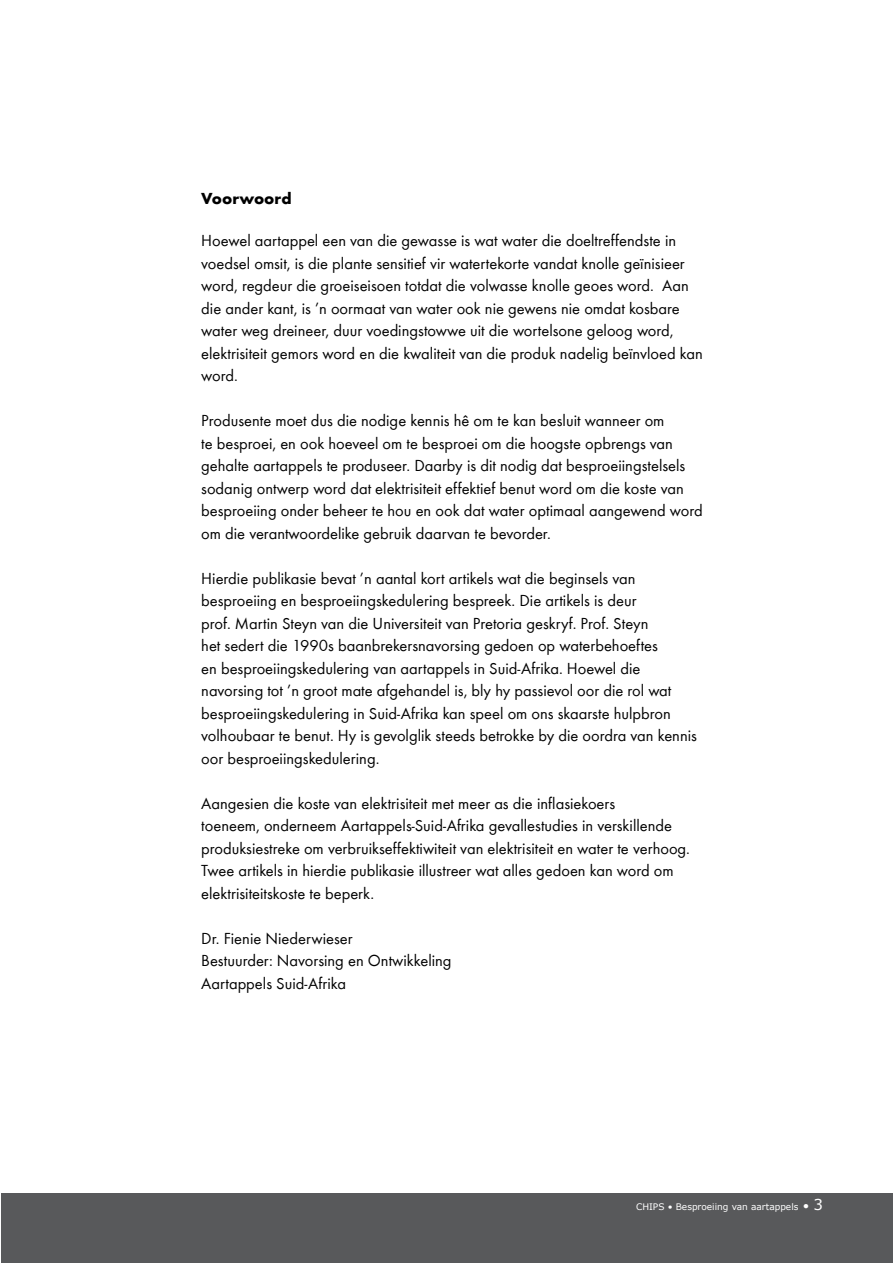
<style>
.page{position:relative;width:893px;height:1263px;background:#fff}
.page>*{position:absolute;margin:0;border:0;box-sizing:border-box;transform-origin:0 0}
.t1{font:16.5px/22.5px "Bright";color:#000}
.t2{font:700 16.5px "Bright";color:#000}
.t3{font:9px "MS Reference Sans Serif";color:#fff}
.s1{font-size:12px}
.s2{font-size:15px}
</style>
<div class="page">
<div style="left:1px;top:1193px;width:892px;height:70px;background:#58595b"></div>
<p class="t2" style="left:201px;top:188px;width:92px">Voorwoord</p>
<p class="t1" style="left:201px;top:229px;width:503px">Hoewel aartappel een van die gewasse is wat water die doeltreffendste in voedsel omsit, is die plante sensitief vir watertekorte vandat knolle geïnisieer word, regdeur die groeiseisoen totdat die volwasse knolle geoes word. Aan die ander kant, is ’n oormaat van water ook nie gewens nie omdat kosbare water weg dreineer, duur voedingstowwe uit die wortelsone geloog word, elektrisiteit gemors word en die kwaliteit van die produk nadelig beïnvloed kan word.</p>
<p class="t1" style="left:201px;top:409px;width:503px">Produsente moet dus die nodige kennis hê om te kan besluit wanneer om<br>te besproei, en ook hoeveel om te besproei om die hoogste opbrengs van gehalte aartappels te produseer. Daarby is dit nodig dat besproeiingstelsels sodanig ontwerp word dat elektrisiteit effektief benut word om die koste van besproeiing onder beheer te hou en ook dat water optimaal aangewend word om die verantwoordelike gebruik daarvan te bevorder.</p>
<p class="t1" style="left:201px;top:567px;width:497px">Hierdie publikasie bevat ’n aantal kort artikels wat die beginsels van besproeiing en besproeiingskedulering bespreek. Die artikels is deur<br>prof. Martin Steyn van die Universiteit van Pretoria geskryf. Prof. Steyn<br>het sedert die 1990s baanbrekersnavorsing gedoen op waterbehoeftes<br>en besproeiingskedulering van aartappels in Suid-Afrika. Hoewel die navorsing tot ’n groot mate afgehandel is, bly hy passievol oor die rol wat besproeiingskedulering in Suid-Afrika kan speel om ons skaarste hulpbron volhoubaar te benut. Hy is gevolglik steeds betrokke by die oordra van kennis oor besproeiingskedulering.</p>
<p class="t1" style="left:201px;top:792px;width:490px">Aangesien die koste van elektrisiteit met meer as die inflasiekoers<br>toeneem, onderneem Aartappels-Suid-Afrika gevallestudies in verskillende produksiestreke om verbruikseffektiwiteit van elektrisiteit en water te verhoog.<br>Twee artikels in hierdie publikasie illustreer wat alles gedoen kan word om elektrisiteitskoste te beperk.</p>
<p class="t1" style="left:201px;top:927px;width:252px">Dr. Fienie Niederwieser<br>Bestuurder: Navorsing en Ontwikkeling<br>Aartappels Suid-Afrika</p>
<p class="t3" style="left:636px;top:1201px;width:188px">CHIPS • Besproeiing van aartappels <span class="s1">•</span> <span class="s2">3</span></p>
</div>
